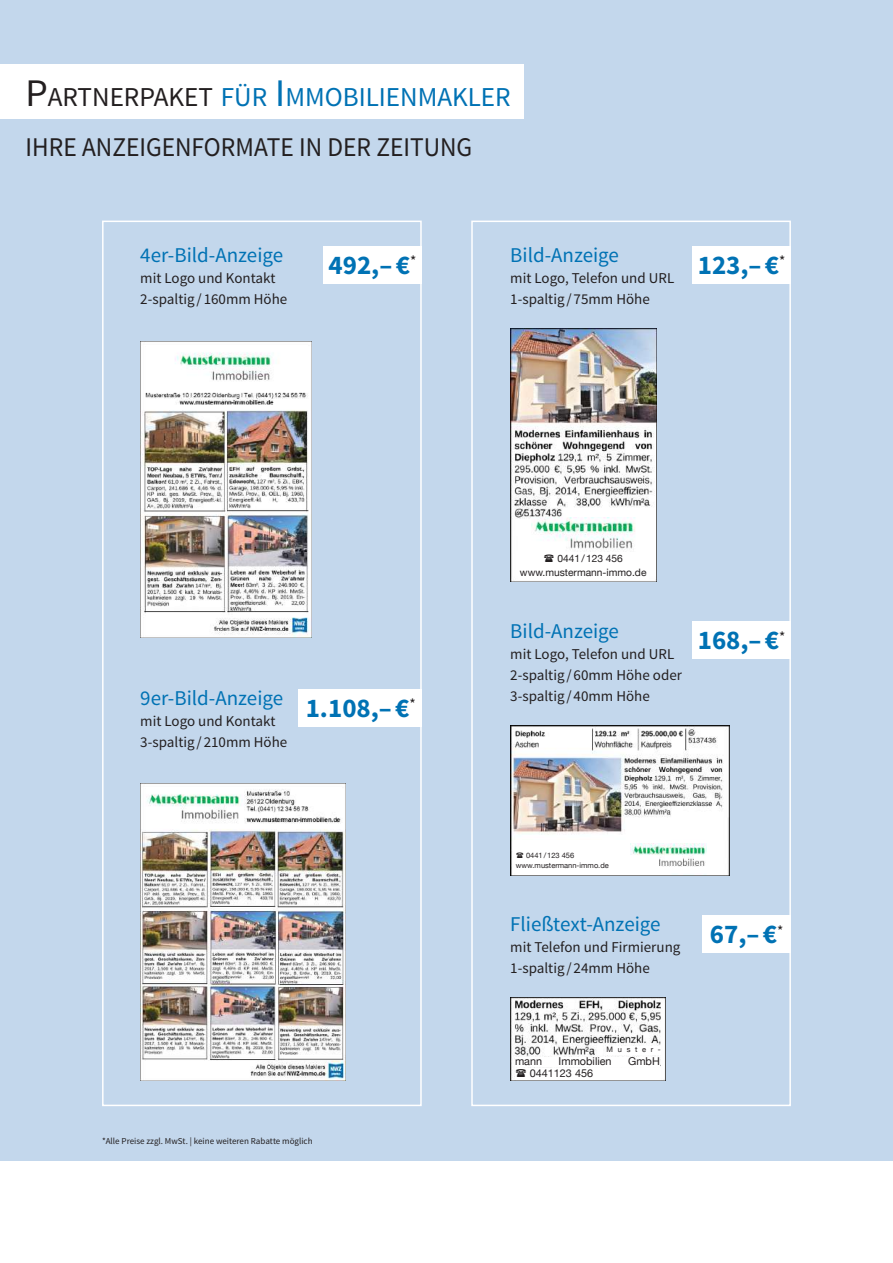
<style>
.page{position:relative;width:893px;height:1263px;background:#c3d7ec}
.page>*{position:absolute;margin:0;border:0;box-sizing:border-box;transform-origin:0 0}
.t1{font:27.3px "Source Sans Pro";color:#0072b4}
.t2{font:700 27px "Source Sans Pro";color:#0072b4}
.t3{font:27px "Source Sans Pro";color:#231f20;scale:.95 1}
.t4{font:21px "Source Sans Pro";color:#0072b4}
.t5{font:15px/21px "Source Sans Pro";color:#231f20}
.t6{font:10.8px "Helvetica Neue LT";color:#231f20}
.t7{font:10.2px/14.2px "Helvetica Neue LT";color:#231f20}
.t8{font:9px "Source Sans Pro";color:#231f20}
.t9{font:7.5px/10.5px "Helvetica Neue LT";color:#231f20}
.s1{font-size:39px;color:#231f20}
.s2{color:#231f20}
.s3{font-size:39px}
</style>
<div class="page">
<div style="left:102px;top:221px;width:320px;height:885px;border:2px solid #fff"></div>
<div style="left:471px;top:221px;width:320px;height:885px;border:2px solid #fff"></div>
<img style="left:140px;top:341px;width:171px;height:297px">
<img style="left:140px;top:784px;width:205px;height:297px">
<div style="left:298px;top:689px;width:124px;height:37px;background:#fff"></div>
<div style="left:323px;top:246px;width:99px;height:37px;background:#fff"></div>
<div style="left:692px;top:622px;width:99px;height:37px;background:#fff"></div>
<img style="left:510px;top:725px;width:220px;height:150px">
<div style="left:513px;top:841px;width:198px;height:32px;background:#fff"></div>
<img style="left:630px;top:843px;width:77px;height:24px">
<div style="left:702px;top:916px;width:89px;height:37px;background:#fff"></div>
<img style="left:510px;top:998px;width:155px;height:83px">
<div style="left:515px;top:1057px;width:145px;height:10px;background:#fff"></div>
<div style="left:607px;top:1047px;width:54px;height:8px;background:#fff"></div>
<div style="left:515px;top:1068px;width:145px;height:11px;background:#fff"></div>
<div style="left:692px;top:246px;width:99px;height:37px;background:#fff"></div>
<img style="left:510px;top:329px;width:146px;height:253px">
<div style="left:518px;top:523px;width:131px;height:56px;background:#fff"></div>
<div style="left:577px;top:509px;width:63px;height:45px;background:#fff"></div>
<img style="left:531px;top:517px;width:104px;height:33px">
<div style="left:0;top:64px;width:524px;height:55px;background:#fff"></div>
<div style="left:0;top:1161px;width:893px;height:102px;background:#fff"></div>
<h1 class="t1" style="left:26px;top:80px;width:487px"><span class="s1">P</span><span class="s2">ARTNERPAKET</span> FÜR <span class="s3">I</span> MMOBILIENMAKLER</h1>
<h2 class="t3" style="left:26px;top:131px;width:472px">IHRE ANZEIGENFORMATE IN DER ZEITUNG</h2>
<h3 class="t4" style="left:140px;top:242px;width:144px">4er-Bild-Anzeige</h3>
<p class="t5" style="left:140px;top:268px;width:149px">mit Logo und Kontakt<br>2-spaltig/ 160mm Höhe</p>
<h2 class="t2" style="left:329px;top:247px;width:89px">492,–€<sup>*</sup></h2>
<h3 class="t4" style="left:510px;top:242px;width:110px">Bild-Anzeige</h3>
<p class="t5" style="left:510px;top:268px;width:165px">mit Logo, Telefon und URL<br>1-spaltig/ 75mm Höhe</p>
<h2 class="t2" style="left:698px;top:247px;width:89px">123,–€<sup>*</sup></h2>
<h3 class="t4" style="left:140px;top:685px;width:144px">9er-Bild-Anzeige</h3>
<p class="t5" style="left:140px;top:710px;width:149px">mit Logo und Kontakt<br>3-spaltig/ 210mm Höhe</p>
<h2 class="t2" style="left:306px;top:690px;width:112px">1.108,–€<sup>*</sup></h2>
<p class="t8" style="left:102px;top:1135px;width:212px">*Alle Preise zzgl. MwSt. | keine weiteren Rabatte möglich</p>
<p class="t7" style="left:520px;top:551px;width:128px;text-indent:37px">0441/123 456 www.mustermann-immo.de</p>
<h3 class="t4" style="left:510px;top:617px;width:110px">Bild-Anzeige</h3>
<p class="t5" style="left:510px;top:643px;width:173px">mit Logo, Telefon und URL<br>2-spaltig/ 60mm Höhe oder<br>3-spaltig/ 40mm Höhe</p>
<h2 class="t2" style="left:698px;top:623px;width:89px">168,–€<sup>*</sup></h2>
<p class="t9" style="left:516px;top:850px;width:94px;text-indent:10px">0441/123 456 www.mustermann-immo.de</p>
<h3 class="t4" style="left:510px;top:911px;width:152px">Fließtext-Anzeige</h3>
<p class="t5" style="left:510px;top:937px;width:172px">mit Telefon und Firmierung<br>1-spaltig/ 24mm Höhe</p>
<p class="t9" style="left:607px;top:1044px;width:56px">Muster-</p>
<p class="t6" style="left:515px;top:1054px;width:29px">mann</p>
<p class="t6" style="left:559px;top:1054px;width:55px">Immobilien</p>
<p class="t6" style="left:628px;top:1054px;width:33px">GmbH</p>
<p class="t6" style="left:530px;top:1066px;width:65px">0441123 456</p>
<h2 class="t2" style="left:710px;top:917px;width:75px">67,–€<sup>*</sup></h2>
</div>
